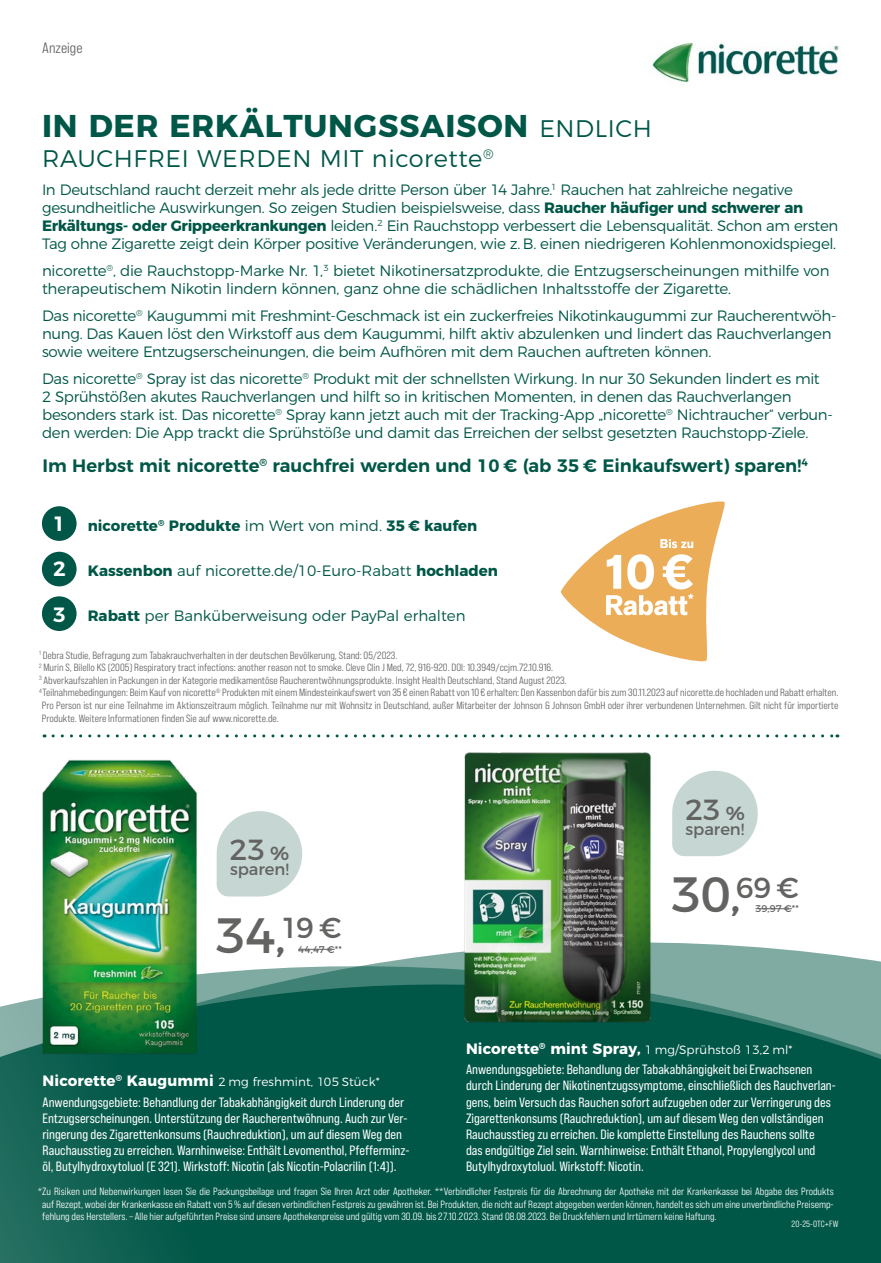
<style>
.page{position:relative;width:881px;height:1263px;background:#fff}
.page>*{position:absolute;margin:0;border:0;box-sizing:border-box;transform-origin:0 0}
.t1{font:49.5px "Montserrat";color:#636362}
.t2{font:700 31.5px "Montserrat";letter-spacing:.025em;color:#005747}
.t3{font:29.1px "Montserrat";color:#636362}
.t4{font:300 24px "Montserrat";letter-spacing:.025em;color:#005747}
.t5{font:600 20.7px/45.2px "Montserrat";color:#fff;text-align:justify}
.t6{font:600 18px "Montserrat";color:#005747}
.t7{font:16.5px "Montserrat";letter-spacing:-.005em;color:#636362}
.t8{font:300 15px/18px "Montserrat";letter-spacing:-.025em;color:#005747}
.t9{font:300 15px "Montserrat";color:#005747}
.t10{font:700 15px "Montserrat";color:#005747}
.t11{font:15px "Bebas Neue Pro Semi Exp Middle";color:#636362}
.t12{font:13.5px/16.2px "Bebas Neue Pro Sm E Rg";color:#fff}
.t13{font:300 12px "Montserrat";letter-spacing:.01em;color:#fff}
.t14{font:10.5px/12.6px "Bebas Neue Pro Semi Exp Middle";color:#636362}
.t15{font:10.5px/12.6px "Bebas Neue Pro Semi Exp Middle";color:#fff;text-align:justify}
.t16{font:9.75px "Montserrat";color:#636362}
.t17{font:9px "Bebas Neue Pro Semi Exp Middle";letter-spacing:.01em;color:#fff}
.s1{font-weight:300;font-size:24px}
.s2{font-weight:700}
.s3{font-weight:300}
.s4{font-weight:600;font-size:18.9px}
.s5{font-weight:700;font-size:15px}
</style>
<div class="page">
<svg style="left:0;top:806px;width:880px;height:457px;fill:#005747"></svg>
<div style="left:42px;top:506px;width:35px;height:35px;background:#005747;border-radius:50%"></div>
<div style="left:42px;top:552px;width:35px;height:34px;background:#005747;border-radius:50%"></div>
<div style="left:42px;top:596px;width:35px;height:35px;background:#005747;border-radius:50%"></div>
<svg style="left:53px;top:734px;width:784px;height:3px"></svg>
<img style="left:440px;top:734px;width:238px;height:300px">
<img style="left:40px;top:759px;width:158px;height:299px">
<img style="left:652px;top:42px;width:187px;height:41px">
<svg style="left:560px;top:501px;width:165px;height:161px"></svg>
<svg style="left:216px;top:811px;width:86px;height:85px"></svg>
<svg style="left:672px;top:771px;width:85px;height:85px"></svg>
<hr style="left:298px;top:949px;width:36px;height:1px;background:#636362">
<hr style="left:755px;top:908px;width:36px;height:1px;background:#636362">
<p class="t11" style="left:42px;top:39px;width:42px">Anzeige</p>
<h2 class="t2" style="left:42px;top:100px;width:611px">IN DER ERKÄLTUNGSSAISON <span class="s1">ENDLICH</span></h2>
<h3 class="t4" style="left:42px;top:140px;width:453px">RAUCHFREI WERDEN MIT nicorette<sup>®</sup></h3>
<p class="t8" style="left:42px;top:180px;width:797px">In Deutschland raucht derzeit mehr als jede dritte Person über 14 Jahre.<sup>1</sup> Rauchen hat zahlreiche negative gesundheitliche Auswirkungen. So zeigen Studien beispielsweise, dass <span class="s2">Raucher häufiger und schwerer an Erkältungs- oder Grippeerkrankungen</span> leiden.<sup>2</sup> Ein Rauchstopp verbessert die Lebensqualität. Schon am ersten Tag ohne Zigarette zeigt dein Körper positive Veränderungen, wie z. B. einen niedrigeren Kohlenmonoxidspiegel.</p>
<p class="t8" style="left:42px;top:261px;width:788px">nicorette<sup>®</sup>, die Rauchstopp-Marke Nr. 1,<sup>3</sup> bietet Nikotinersatzprodukte, die Entzugserscheinungen mithilfe von therapeutischem Nikotin lindern können, ganz ohne die schädlichen Inhaltsstoffe der Zigarette.</p>
<p class="t8" style="left:42px;top:306px;width:795px">Das nicorette<sup>®</sup> Kaugummi mit Freshmint-Geschmack ist ein zuckerfreies Nikotinkaugummi zur Raucherentwöh&shy;nung. Das Kauen löst den Wirkstoff aus dem Kaugummi, hilft aktiv abzulenken und lindert das Rauchverlangen sowie weitere Entzugserscheinungen, die beim Aufhören mit dem Rauchen auftreten können.</p>
<p class="t8" style="left:42px;top:369px;width:792px">Das nicorette<sup>®</sup> Spray ist das nicorette<sup>®</sup> Produkt mit der schnellsten Wirkung. In nur 30 Sekunden lindert es mit<br>2 Sprühstößen akutes Rauchverlangen und hilft so in kritischen Momenten, in denen das Rauchverlangen besonders stark ist. Das nicorette<sup>®</sup> Spray kann jetzt auch mit der Tracking-App „nicorette<sup>®</sup> Nichtraucher“ verbun&shy;den werden: Die App trackt die Sprühstöße und damit das Erreichen der selbst gesetzten Rauchstopp-Ziele.</p>
<p class="t6" style="left:43px;top:451px;width:766px">Im Herbst mit nicorette<sup>®</sup> rauchfrei werden und 10 € (ab 35 € Einkaufswert) sparen!<sup>4</sup></p>
<h3 class="t5" style="left:53px;top:500px;width:14px">1<br>2<br>3</h3>
<p class="t10" style="left:88px;top:513px;width:391px">nicorette<sup>®</sup> Produkte <span class="s3">im Wert von mind.</span> 35 € kaufen</p>
<p class="t9" style="left:88px;top:559px;width:411px"><span class="s2">Kassenbon</span> auf nicorette.de/10-Euro-Rabatt <span class="s2">hochladen</span></p>
<p class="t9" style="left:88px;top:604px;width:379px"><span class="s2">Rabatt</span> per Banküberweisung oder PayPal erhalten</p>
<p class="t14" style="left:39px;top:648px;width:800px"><sup>1</sup> Debra Studie, Befragung zum Tabakrauchverhalten in der deutschen Bevölkerung, Stand: 05/2023.<br><sup>2</sup> Murin S, Bilello KS (2005) Respiratory tract infections: another reason not to smoke. Cleve Clin J Med, 72, 916-920. DOI: 10.3949/ccjm.72.10.916.<br><sup>3</sup> Abverkaufszahlen in Packungen in der Kategorie medikamentöse Raucherentwöhnungsprodukte. Insight Health Deutschland, Stand August 2023.<br><sup>4</sup> Teilnahmebedingungen: Beim Kauf von nicorette<sup>®</sup> Produkten mit einem Mindesteinkaufswert von 35 € einen Rabatt von 10 € erhalten: Den Kassenbon dafür bis zum 30.11.2023 auf nicorette.de hochladen und Rabatt erhalten.<br>Pro Person ist nur eine Teilnahme im Aktionszeitraum möglich. Teilnahme nur mit Wohnsitz in Deutschland, außer Mitarbeiter der Johnson &amp; Johnson GmbH oder ihrer verbundenen Unternehmen. Gilt nicht für importierte Produkte. Weitere Informationen finden Sie auf www.nicorette.de.</p>
<h3 class="t3" style="left:229px;top:826px;width:61px">23 <span class="s4">%</span></h3>
<p class="t7" style="left:230px;top:856px;width:60px">sparen!</p>
<h1 class="t1" style="left:215px;top:895px;width:128px">34,<sup>19</sup> <sup>€</sup></h1>
<p class="t16" style="left:298px;top:941px;width:45px">44,47 €**</p>
<p class="t13" style="left:43px;top:1072px;width:338px"><span class="s5">Nicorette</span><sup>®</sup> <span class="s5">Kaugummi</span> 2 mg freshmint, 105 Stück*</p>
<p class="t12" style="left:43px;top:1093px;width:368px">Anwendungsgebiete: Behandlung der Tabakabhängigkeit durch Linderung der Entzugserscheinungen. Unterstützung der Raucherentwöhnung. Auch zur Ver&shy;ringerung des Zigarettenkonsums (Rauchreduktion), um auf diesem Weg den Rauchausstieg zu erreichen. Warnhinweise: Enthält Levomenthol, Pfefferminz&shy;öl, Butylhydroxytoluol (E 321). Wirkstoff: Nicotin (als Nicotin-Polacrilin (1:4)).</p>
<h3 class="t3" style="left:684px;top:786px;width:61px">23 <span class="s4">%</span></h3>
<p class="t7" style="left:685px;top:816px;width:60px">sparen!</p>
<h1 class="t1" style="left:671px;top:855px;width:129px">30,<sup>69</sup> <sup>€</sup></h1>
<p class="t16" style="left:755px;top:901px;width:45px">39,97 €**</p>
<p class="t13" style="left:466px;top:1040px;width:328px"><span class="s5">Nicorette</span><sup>®</sup> <span class="s5">mint Spray,</span> 1 mg/Sprühstoß 13,2 ml*</p>
<p class="t12" style="left:466px;top:1061px;width:371px">Anwendungsgebiete: Behandlung der Tabakabhängigkeit bei Erwachsenen durch Linderung der Nikotinentzugssymptome, einschließlich des Rauchverlan&shy;gens, beim Versuch das Rauchen sofort aufzugeben oder zur Verringerung des Zigarettenkonsums (Rauchreduktion), um auf diesem Weg den vollständigen Rauchausstieg zu erreichen. Die komplette Einstellung des Rauchens sollte<br>das endgültige Ziel sein. Warnhinweise: Enthält Ethanol, Propylenglycol und Butylhydroxytoluol. Wirkstoff: Nicotin.</p>
<p class="t15" style="left:42px;top:1185px;width:792px;text-indent:-4px">*Zu Risiken und Nebenwirkungen lesen Sie die Packungsbeilage und fragen Sie Ihren Arzt oder Apotheker. **Verbindlicher Festpreis für die Abrechnung der Apotheke mit der Krankenkasse bei Abgabe des Produkts auf Rezept, wobei der Krankenkasse ein Rabatt von 5 % auf diesen verbindlichen Festpreis zu gewähren ist. Bei Produkten, die nicht auf Rezept abgegeben werden können, handelt es sich um eine unverbindliche Preisemp&shy;fehlung des Herstellers. – Alle hier aufgeführten Preise sind unsere Apothekenpreise und gültig vom 30.09. bis 27.10.2023. Stand 08.08.2023. Bei Druckfehlern und Irrtümern keine Haftung.</p>
<p class="t17" style="left:791px;top:1218px;width:48px">20-25-OTC+FW</p>
</div>
